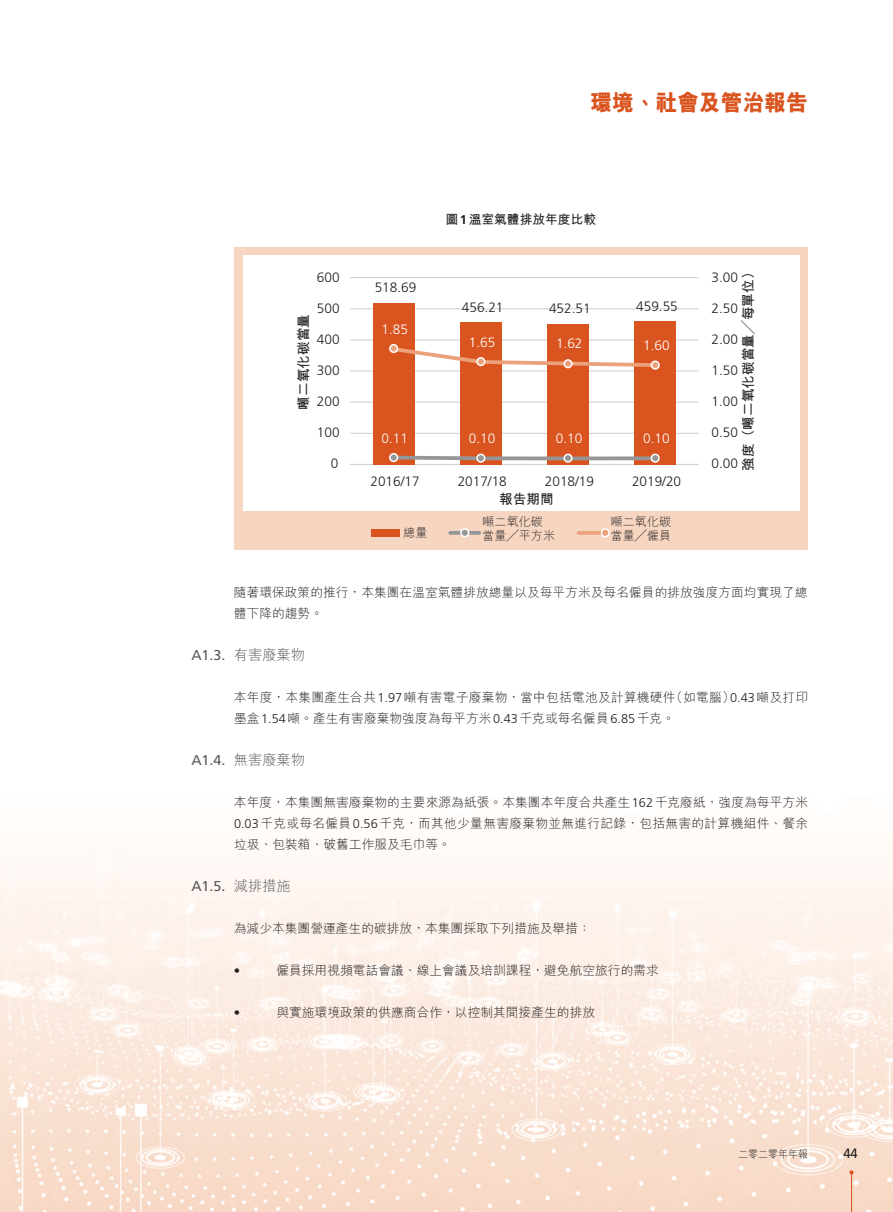
<style>
.page{position:relative;width:893px;height:1212px;background:#fff}
.page>*{position:absolute;margin:0;border:0;box-sizing:border-box;transform-origin:0 0}
.t1{font:800 22.8px "M Hei HK";color:#d9541e;scale:.95 1}
.t2{font:14.25px "Frutiger LT Std";color:#58595b}
.t3{font:300 14.25px "M Hei HK";color:#58595b}
.t4{font:300 13.65px "Frutiger LT Std";color:#231f20}
.t5{font:300 13.65px "Frutiger LT Std";color:#fff}
.t6{font:13.65px "M Hei HK Bold B5 pc H";letter-spacing:.005em;color:#231f20}
.t7{font:13.5px "Frutiger LT Std";color:#231f20;scale:.95 1}
.t8{font:300 12.75px/21px "M Hei HK";color:#231f20}
.t9{font:700 12.75px "M Hei HK";color:#231f20}
.t10{font:300 12.75px "Frutiger LT Std";color:#231f20}
.t11{font:12.15px/14.5px "M Hei HK Light B5 pc H";letter-spacing:.005em;color:#231f20}
.t12{font:300 10.5px "M Hei HK";color:#231f20;scale:.95 1}
.s1{font-family:"Frutiger LT Std"}
.s2{font-family:"M Hei HK"}
</style>
<div class="page">
<img style="left:0;top:549px;width:893px;height:663px">
<hr style="left:851px;top:1172px;width:1px;height:40px;background:#d9541e">
<svg style="left:849px;top:1170px;width:5px;height:4px"></svg>
<div style="left:234px;top:247px;width:574px;height:302px;background:#f7d6c1"></div>
<div style="left:243px;top:256px;width:556px;height:255px;background:#fff"></div>
<hr style="left:350px;top:433px;width:349px;height:1px;background:#d1d3d4">
<hr style="left:350px;top:402px;width:349px;height:1px;background:#d1d3d4">
<hr style="left:350px;top:370px;width:349px;height:1px;background:#d1d3d4">
<hr style="left:350px;top:339px;width:349px;height:2px;background:#d1d3d4">
<hr style="left:350px;top:308px;width:349px;height:1px;background:#d1d3d4">
<hr style="left:350px;top:277px;width:349px;height:1px;background:#d1d3d4">
<hr style="left:350px;top:464px;width:349px;height:1px;background:#d1d3d4">
<div style="left:373px;top:303px;width:42px;height:161px;background:#d9541e"></div>
<div style="left:634px;top:321px;width:42px;height:143px;background:#d9541e"></div>
<div style="left:547px;top:324px;width:42px;height:140px;background:#d9541e"></div>
<div style="left:460px;top:322px;width:42px;height:142px;background:#d9541e"></div>
<svg style="left:396px;top:454px;width:263px;height:8px"></svg>
<svg style="left:396px;top:345px;width:258px;height:24px"></svg>
<div style="left:390px;top:454px;width:7px;height:7px;background:#949698;border-radius:50%"></div>
<div style="left:389px;top:453px;width:9px;height:9px;border:2px solid #fff;border-radius:50%"></div>
<div style="left:477px;top:454px;width:8px;height:8px;background:#949698;border-radius:50%"></div>
<div style="left:476px;top:454px;width:9px;height:9px;border:2px solid #fff;border-radius:50%"></div>
<div style="left:564px;top:454px;width:8px;height:8px;background:#949698;border-radius:50%"></div>
<div style="left:563px;top:454px;width:10px;height:9px;border:2px solid #fff;border-radius:50%"></div>
<div style="left:651px;top:454px;width:8px;height:8px;background:#949698;border-radius:50%"></div>
<div style="left:651px;top:454px;width:9px;height:9px;border:2px solid #fff;border-radius:50%"></div>
<div style="left:371px;top:529px;width:29px;height:8px;background:#d9541e"></div>
<svg style="left:450px;top:531px;width:29px;height:4px"></svg>
<svg style="left:579px;top:531px;width:22px;height:4px"></svg>
<div style="left:461px;top:529px;width:8px;height:8px;background:#949698;border-radius:50%"></div>
<div style="left:460px;top:528px;width:9px;height:9px;border:2px solid #fff;border-radius:50%"></div>
<div style="left:601px;top:529px;width:8px;height:8px;background:#eba17a;border-radius:50%"></div>
<div style="left:601px;top:528px;width:9px;height:9px;border:2px solid #fff;border-radius:50%"></div>
<div style="left:390px;top:345px;width:7px;height:7px;background:#eba17a;border-radius:50%"></div>
<div style="left:389px;top:344px;width:9px;height:9px;border:2px solid #fff;border-radius:50%"></div>
<div style="left:477px;top:358px;width:8px;height:7px;background:#eba17a;border-radius:50%"></div>
<div style="left:476px;top:357px;width:9px;height:9px;border:2px solid #fff;border-radius:50%"></div>
<div style="left:564px;top:360px;width:8px;height:8px;background:#eba17a;border-radius:50%"></div>
<div style="left:563px;top:359px;width:10px;height:9px;border:2px solid #fff;border-radius:50%"></div>
<div style="left:651px;top:361px;width:8px;height:8px;background:#eba17a;border-radius:50%"></div>
<div style="left:651px;top:360px;width:9px;height:10px;border:2px solid #fff;border-radius:50%"></div>
<h1 class="t1" style="left:590px;top:91px;width:230px">環境、社會及管治報告</h1>
<p class="t9" style="left:446px;top:210px;width:152px">圖<span class="s1">1</span>溫室氣體排放年度比較</p>
<p class="t4" style="left:317px;top:269px;width:24px">600</p>
<p class="t4" style="left:317px;top:300px;width:24px">500</p>
<p class="t6" style="left:294px;top:410px;width:97px;rotate:-90deg">噸二氧化碳當量</p>
<p class="t4" style="left:317px;top:331px;width:24px">400</p>
<p class="t4" style="left:317px;top:362px;width:24px">300</p>
<p class="t4" style="left:317px;top:394px;width:24px">200</p>
<p class="t4" style="left:317px;top:425px;width:24px">100</p>
<p class="t4" style="left:331px;top:456px;width:9px">0</p>
<p class="t4" style="left:375px;top:280px;width:43px">518.69</p>
<p class="t5" style="left:382px;top:322px;width:28px">1.85</p>
<p class="t5" style="left:382px;top:430px;width:28px">0.11</p>
<p class="t4" style="left:462px;top:299px;width:43px">456.21</p>
<p class="t5" style="left:469px;top:334px;width:28px">1.65</p>
<p class="t5" style="left:469px;top:431px;width:28px">0.10</p>
<p class="t4" style="left:549px;top:301px;width:43px">452.51</p>
<p class="t5" style="left:556px;top:336px;width:28px">1.62</p>
<p class="t5" style="left:556px;top:431px;width:28px">0.10</p>
<p class="t4" style="left:636px;top:298px;width:43px">459.55</p>
<p class="t5" style="left:643px;top:338px;width:28px">1.60</p>
<p class="t5" style="left:643px;top:431px;width:28px">0.10</p>
<p class="t4" style="left:711px;top:269px;width:28px">3.00</p>
<p class="t6" style="left:738px;top:470px;width:206px;rotate:-90deg">強度（噸二氧化碳當量╱每單位(</p>
<p class="t4" style="left:711px;top:300px;width:28px">2.50</p>
<p class="t4" style="left:711px;top:331px;width:28px">2.00</p>
<p class="t4" style="left:711px;top:362px;width:28px">1.50</p>
<p class="t4" style="left:711px;top:394px;width:28px">1.00</p>
<p class="t4" style="left:711px;top:425px;width:28px">0.50</p>
<p class="t4" style="left:711px;top:456px;width:28px">0.00</p>
<p class="t4" style="left:370px;top:474px;width:51px">2016/17</p>
<p class="t4" style="left:458px;top:474px;width:51px">2017/18</p>
<p class="t4" style="left:545px;top:474px;width:51px">2018/19</p>
<p class="t4" style="left:632px;top:474px;width:51px">2019/20</p>
<p class="t6" style="left:499px;top:489px;width:56px">報告期間</p>
<p class="t11" style="left:482px;top:514px;width:62px">噸二氧化碳</p>
<p class="t11" style="left:403px;top:525px;width:26px">總量</p>
<p class="t11" style="left:482px;top:528px;width:74px">當量╱平方米</p>
<p class="t11" style="left:611px;top:514px;width:62px">噸二氧化碳當量╱僱員</p>
<p class="t2" style="left:191px;top:646px;width:36px">A1.3.</p>
<p class="t8" style="left:234px;top:581px;width:575px">隨著環保政策的推行，本集團在溫室氣體排放總量以及每平方米及每名僱員的排放強度方面均實現了總體下降的趨勢。</p>
<p class="t3" style="left:234px;top:647px;width:73px">有害廢棄物</p>
<p class="t2" style="left:191px;top:751px;width:36px">A1.4.</p>
<p class="t8" style="left:670px;top:686px;width:66px">（如電腦）</p>
<p class="t8" style="left:234px;top:686px;width:443px">本年度，本集團產生合共<span class="s1">1.97</span>噸有害電子廢棄物，當中包括電池及計算機硬件墨盒<span class="s1">1.54</span>噸。產生有害廢棄物強度為每平方米<span class="s1">0.43</span>千克或每名僱員<span class="s1">6.85</span>千克。</p>
<p class="t3" style="left:234px;top:752px;width:73px">無害廢棄物</p>
<p class="t10" style="left:730px;top:690px;width:80px">0.43<span class="s2">噸及打印</span></p>
<p class="t2" style="left:191px;top:877px;width:36px">A1.5.</p>
<p class="t8" style="left:234px;top:791px;width:576px;text-align:justify">本年度，本集團無害廢棄物的主要來源為紙張。本集團本年度合共產生<span class="s1">162</span>千克廢紙，強度為每平方米<span class="s1">0.03</span>千克或每名僱員<span class="s1">0.56</span>千克，而其他少量無害廢棄物並無進行記錄，包括無害的計算機組件、餐余垃圾、包裝箱、破舊工作服及毛巾等。</p>
<p class="t3" style="left:234px;top:878px;width:58px">減排措施</p>
<p class="t8" style="left:234px;top:917px;width:359px">為減少本集團營運產生的碳排放，本集團採取下列措施及舉措：</p>
<p class="t8" style="left:276px;top:959px;width:384px">僱員採用視頻電話會議、線上會議及培訓課程，避免航空旅行的需求</p>
<p class="t10" style="left:234px;top:963px;width:8px">•</p>
<p class="t10" style="left:234px;top:1005px;width:8px">•</p>
<p class="t8" style="left:276px;top:1001px;width:320px">與實施環境政策的供應商合作，以控制其間接產生的排放</p>
<p class="t12" style="left:738px;top:1148px;width:75px">二零二零年年報</p>
<p class="t7" style="left:843px;top:1145px;width:17px">44</p>
</div>
